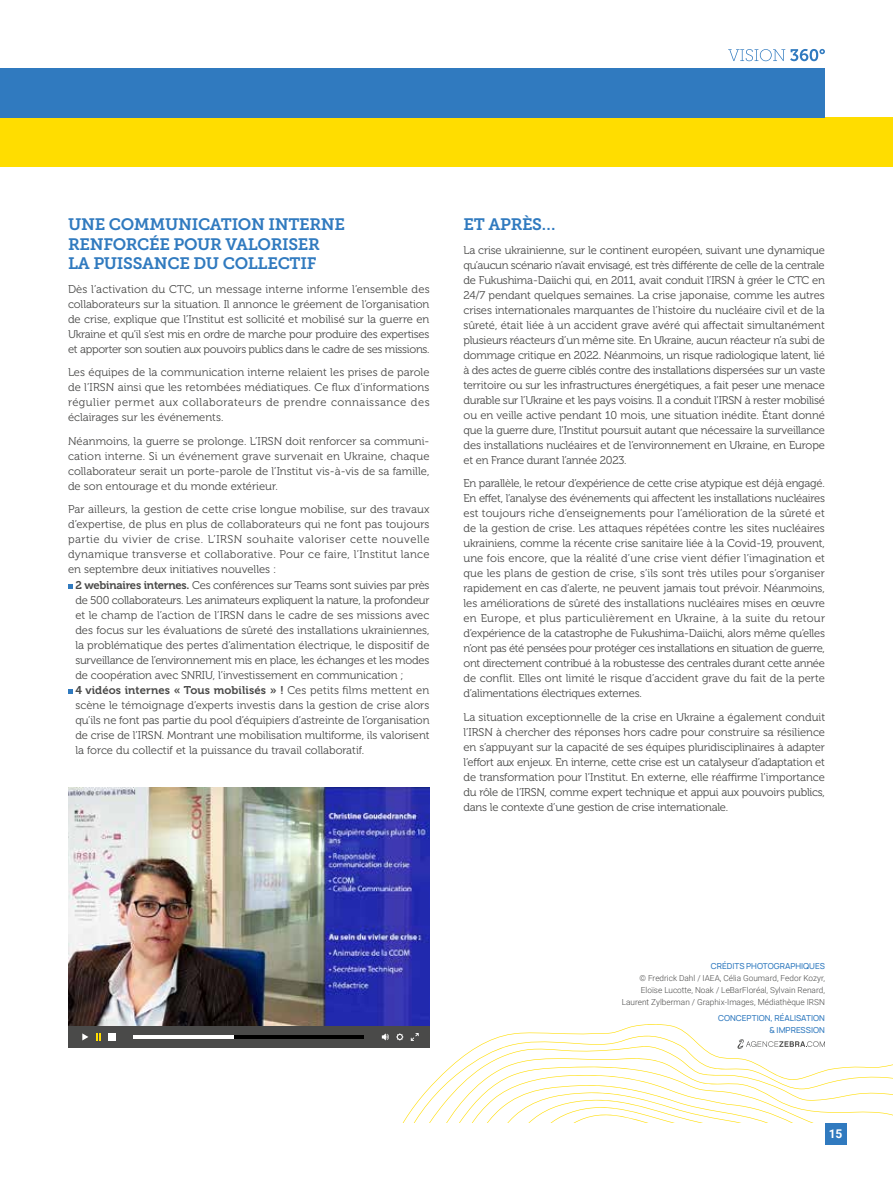
<style>
.page{position:relative;width:893px;height:1191px;background:#fff}
.page>*{position:absolute;margin:0;border:0;box-sizing:border-box;transform-origin:0 0}
.t1{font:16.5px/19.5px "Museo Slab 700";letter-spacing:-.02em;color:#307abf}
.t2{font:700 12px "Roboto";color:#fff}
.t3{font:11.25px/15px "Museo 300";letter-spacing:-.01em;color:#4a4a49;text-align:justify}
.t4{font:11.25px "Museo 700";letter-spacing:.015em;color:#4a4a49}
.t5{font:300 8.25px/12px "Roboto";color:#4a4a49;text-align:right}
.t6{font:200 8.25px/12px "Manrope";color:#307abf;text-align:right}
.s1{font-family:"Museo 700"}
.s2{font-family:"Museo 300"}
</style>
<div class="page">
<svg style="left:728px;top:49px;width:97px;height:12px"></svg>
<div style="left:0;top:117px;width:893px;height:50px;background:#fd0"></div>
<div style="left:0;top:68px;width:825px;height:49px;background:#307abf"></div>
<svg style="left:68px;top:584px;width:4px;height:4px"></svg>
<svg style="left:68px;top:689px;width:4px;height:4px"></svg>
<img style="left:68px;top:787px;width:361px;height:239px">
<svg style="left:376px;top:1024px;width:311px;height:9px"></svg>
<div style="left:68px;top:1026px;width:361px;height:22px;background:#4a4a49"></div>
<svg style="left:411px;top:1033px;width:482px;height:90px"></svg>
<svg style="left:396px;top:1033px;width:7px;height:7px"></svg>
<svg style="left:82px;top:1033px;width:6px;height:7px"></svg>
<svg style="left:96px;top:1033px;width:4px;height:7px"></svg>
<div style="left:108px;top:1033px;width:7px;height:7px;background:#fff"></div>
<svg style="left:382px;top:1033px;width:7px;height:7px"></svg>
<hr style="left:133px;top:1035px;width:231px;height:3px;background:#000">
<hr style="left:133px;top:1035px;width:101px;height:3px;background:#fff">
<div style="left:825px;top:1123px;width:21px;height:21px;background:#307abf"></div>
<h1 class="t1" style="left:68px;top:215px;width:279px">UNE COMMUNICATION INTERNE<br>RENFORCÉE POUR VALORISER<br>LA PUISSANCE DU COLLECTIF</h1>
<p class="t3" style="left:68px;top:282px;width:363px">Dès l’activation du CTC, un message interne informe l’ensemble des collaborateurs sur la situation. Il annonce le gréement de l’organisation de crise, explique que l’Institut est sollicité et mobilisé sur la guerre en Ukraine et qu’il s’est mis en ordre de marche pour produire des expertises et apporter son soutien aux pouvoirs publics dans le cadre de ses missions.</p>
<p class="t3" style="left:68px;top:365px;width:363px">Les équipes de la communication interne relaient les prises de parole de l’IRSN ainsi que les retombées médiatiques. Ce flux d’informations régulier permet aux collaborateurs de prendre connaissance des éclairages sur les événements.</p>
<p class="t3" style="left:68px;top:434px;width:363px">Néanmoins, la guerre se prolonge. L’IRSN doit renforcer sa communi&shy;cation interne. Si un événement grave survenait en Ukraine, chaque collaborateur serait un porte-parole de l’Institut vis-à-vis de sa famille, de son entourage et du monde extérieur.</p>
<p class="t3" style="left:68px;top:502px;width:363px">Par ailleurs, la gestion de cette crise longue mobilise, sur des travaux d’expertise, de plus en plus de collaborateurs qui ne font pas toujours partie du vivier de crise. L’IRSN souhaite valoriser cette nouvelle dynamique transverse et collaborative. Pour ce faire, l’Institut lance en septembre deux initiatives nouvelles :</p>
<p class="t3" style="left:75px;top:577px;width:356px"><span class="s1">2 webinaires internes.</span> Ces conférences sur Teams sont suivies par près de 500 collaborateurs. Les animateurs expliquent la nature, la profondeur et le champ de l’action de l’IRSN dans le cadre de ses missions avec des focus sur les évaluations de sûreté des installations ukrainiennes, la problématique des pertes d’alimentation électrique, le dispositif de surveillance de l’environnement mis en place, les échanges et les modes de coopération avec SNRIU, l’investissement en communication ;</p>
<p class="t4" style="left:75px;top:683px;width:355px">4 vidéos internes « Tous mobilisés » ! <span class="s2">Ces petits films mettent en</span></p>
<p class="t3" style="left:75px;top:697px;width:356px">scène le témoignage d’experts investis dans la gestion de crise alors qu’ils ne font pas partie du pool d’équipiers d’astreinte de l’organisation de crise de l’IRSN. Montrant une mobilisation multiforme, ils valorisent la force du collectif et la puissance du travail collaboratif.</p>
<h1 class="t1" style="left:463px;top:215px;width:94px">ET APRÈS…</h1>
<p class="t3" style="left:463px;top:243px;width:363px">La crise ukrainienne, sur le continent européen, suivant une dynamique qu’aucun scénario n’avait envisagé, est très différente de celle de la centrale de Fukushima-Daiichi qui, en 2011, avait conduit l’IRSN à gréer le CTC en 24/7 pendant quelques semaines. La crise japonaise, comme les autres crises internationales marquantes de l’histoire du nucléaire civil et de la sûreté, était liée à un accident grave avéré qui affectait simultanément plusieurs réacteurs d’un même site. En Ukraine, aucun réacteur n’a subi de dommage critique en 2022. Néanmoins, un risque radiologique latent, lié à des actes de guerre ciblés contre des installations dispersées sur un vaste territoire ou sur les infrastructures énergétiques, a fait peser une menace durable sur l’Ukraine et les pays voisins. Il a conduit l’IRSN à rester mobilisé ou en veille active pendant 10 mois, une situation inédite. Étant donné que la guerre dure, l’Institut poursuit autant que nécessaire la surveillance des installations nucléaires et de l’environnement en Ukraine, en Europe et en France durant l’année 2023.</p>
<p class="t3" style="left:463px;top:476px;width:363px">En parallèle, le retour d’expérience de cette crise atypique est déjà engagé.<br>En effet, l’analyse des événements qui affectent les installations nucléaires est toujours riche d’enseignements pour l’amélioration de la sûreté et de la gestion de crise. Les attaques répétées contre les sites nucléaires ukrainiens, comme la récente crise sanitaire liée à la Covid-19, prouvent, une fois encore, que la réalité d’une crise vient défier l’imagination et que les plans de gestion de crise, s’ils sont très utiles pour s’organiser rapidement en cas d’alerte, ne peuvent jamais tout prévoir. Néanmoins, les améliorations de sûreté des installations nucléaires mises en œuvre en Europe, et plus particulièrement en Ukraine, à la suite du retour d’expérience de la catastrophe de Fukushima-Daiichi, alors même qu’elles n’ont pas été pensées pour protéger ces installations en situation de guerre, ont directement contribué à la robustesse des centrales durant cette année de conflit. Elles ont limité le risque d’accident grave du fait de la perte d’alimentations électriques externes.</p>
<p class="t3" style="left:463px;top:710px;width:363px">La situation exceptionnelle de la crise en Ukraine a également conduit l’IRSN à chercher des réponses hors cadre pour construire sa résilience en s’appuyant sur la capacité de ses équipes pluridisciplinaires à adapter l’effort aux enjeux. En interne, cette crise est un catalyseur d’adaptation et de transformation pour l’Institut. En externe, elle réaffirme l’importance du rôle de l’IRSN, comme expert technique et appui aux pouvoirs publics, dans le contexte d’une gestion de crise internationale.</p>
<p class="t6" style="left:711px;top:959px;width:116px">CRÉDITS PHOTOGRAPHIQUES</p>
<p class="t5" style="left:622px;top:971px;width:205px">© Fredrick Dahl / IAEA, Célia Goumard, Fedor Kozyr,<br>Eloïse Lucotte, Noak / LeBarFloréal, Sylvain Renard,<br>Laurent Zylberman / Graphix-Images, Médiathèque IRSN</p>
<p class="t6" style="left:718px;top:1011px;width:108px">CONCEPTION, RÉALISATION &amp; IMPRESSION</p>
<p class="t2" style="left:829px;top:1125px;width:15px">15</p>
</div>
